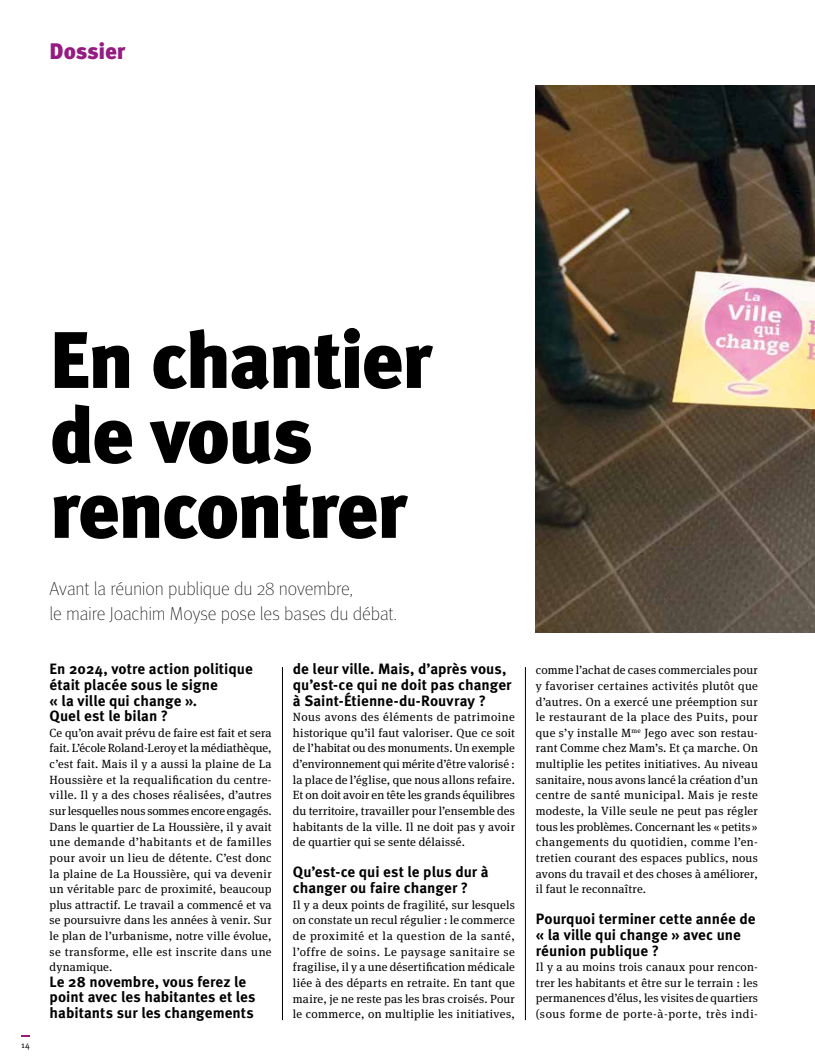
<style>
.page{position:relative;width:815px;height:1063px;background:#fff}
.page>*{position:absolute;margin:0;border:0;box-sizing:border-box;transform-origin:0 0}
.t1{font:900 80px/75px "Meta Pro";letter-spacing:-.035em;color:#000}
.t2{font:900 22.5px "Meta Pro";letter-spacing:-.01em;color:#951b81}
.t3{font:100 18.75px/25px "Meta Pro";letter-spacing:-.01em;color:#000}
.t4{font:700 15px/15.6px "Meta Pro";color:#000}
.t5{font:11.88px/15.6px "Meta Serif OT";letter-spacing:.02em;color:#000;text-align:justify}
.t6{font:8.75px "Meta Pro Norm";color:#000}
</style>
<div class="page">
<svg style="left:22px;top:1035px;width:8px;height:2px"></svg>
<hr style="left:282px;top:667px;width:1px;height:353px;background:#000">
<hr style="left:525px;top:667px;width:1px;height:353px;background:#000">
<img style="left:536px;top:85px;width:279px;height:547px">
<h2 class="t2" style="left:50px;top:34px;width:78px">Dossier</h2>
<p class="t6" style="left:21px;top:1039px;width:10px">14</p>
<h1 class="t1" style="left:50px;top:319px;width:385px">En chantier de vous rencontrer</h1>
<h3 class="t3" style="left:50px;top:576px;width:349px">Avant la réunion publique du 28 novembre,<br>le maire Joachim Moyse pose les bases du débat.</h3>
<p class="t4" style="left:293px;top:660px;width:220px">de leur ville. Mais, d’après vous, qu’est-ce qui ne doit pas changer à Saint-Étienne-du-Rouvray ?</p>
<p class="t5" style="left:293px;top:710px;width:224px">Nous avons des éléments de patrimoine historique qu’il faut valoriser. Que ce soit de l’habitat ou des monuments. Un exemple d’environnement qui mérite d’être valorisé : la place de l’église, que nous allons refaire.<br>Et on doit avoir en tête les grands équilibres du territoire, travailler pour l’ensemble des habitants de la ville. Il ne doit pas y avoir de quartier qui se sente délaissé.</p>
<p class="t4" style="left:293px;top:864px;width:197px">Qu’est-ce qui est le plus dur à changer ou faire changer ?</p>
<p class="t5" style="left:293px;top:897px;width:224px">Il y a deux points de fragilité, sur lesquels on constate un recul régulier : le commerce de proximité et la question de la santé, l’offre de soins. Le paysage sanitaire se fragilise, il y a une désertification médicale liée à des départs en retraite. En tant que maire, je ne reste pas les bras croisés. Pour le commerce, on multiplie les initiatives,</p>
<p class="t4" style="left:50px;top:660px;width:205px">En 2024, votre action politique était placée sous le signe<br>« la ville qui change ».<br>Quel est le bilan ?</p>
<p class="t5" style="left:50px;top:725px;width:224px">Ce qu’on avait prévu de faire est fait et sera fait. L’école Roland-Leroy et la médiathèque, c’est fait. Mais il y a aussi la plaine de La Houssière et la requalification du centre&shy;ville. Il y a des choses réalisées, d’autres sur lesquelles nous sommes encore engagés.<br>Dans le quartier de La Houssière, il y avait une demande d’habitants et de familles pour avoir un lieu de détente. C’est donc la plaine de La Houssière, qui va devenir un véritable parc de proximité, beaucoup plus attractif. Le travail a commencé et va se poursuivre dans les années à venir. Sur le plan de l’urbanisme, notre ville évolue, se transforme, elle est inscrite dans une dynamique.</p>
<p class="t4" style="left:50px;top:973px;width:207px">Le 28 novembre, vous ferez le point avec les habitantes et les habitants sur les changements</p>
<p class="t5" style="left:536px;top:663px;width:224px">comme l’achat de cases commerciales pour y favoriser certaines activités plutôt que d’autres. On a exercé une préemption sur le restaurant de la place des Puits, pour que s’y installe M<sup>me</sup> Jego avec son restau&shy;rant Comme chez Mam’s. Et ça marche. On multiplie les petites initiatives. Au niveau sanitaire, nous avons lancé la création d’un centre de santé municipal. Mais je reste modeste, la Ville seule ne peut pas régler tous les problèmes. Concernant les « petits» changements du quotidien, comme l’en&shy;tretien courant des espaces publics, nous avons du travail et des choses à améliorer, il faut le reconnaître.</p>
<p class="t4" style="left:536px;top:910px;width:221px">Pourquoi terminer cette année de « la ville qui change » avec une réunion publique ?</p>
<p class="t5" style="left:536px;top:960px;width:224px">Il y a au moins trois canaux pour rencon&shy;trer les habitants et être sur le terrain : les permanences d’élus, les visites de quartiers (sous forme de porte-à-porte, très indi-</p>
</div>
